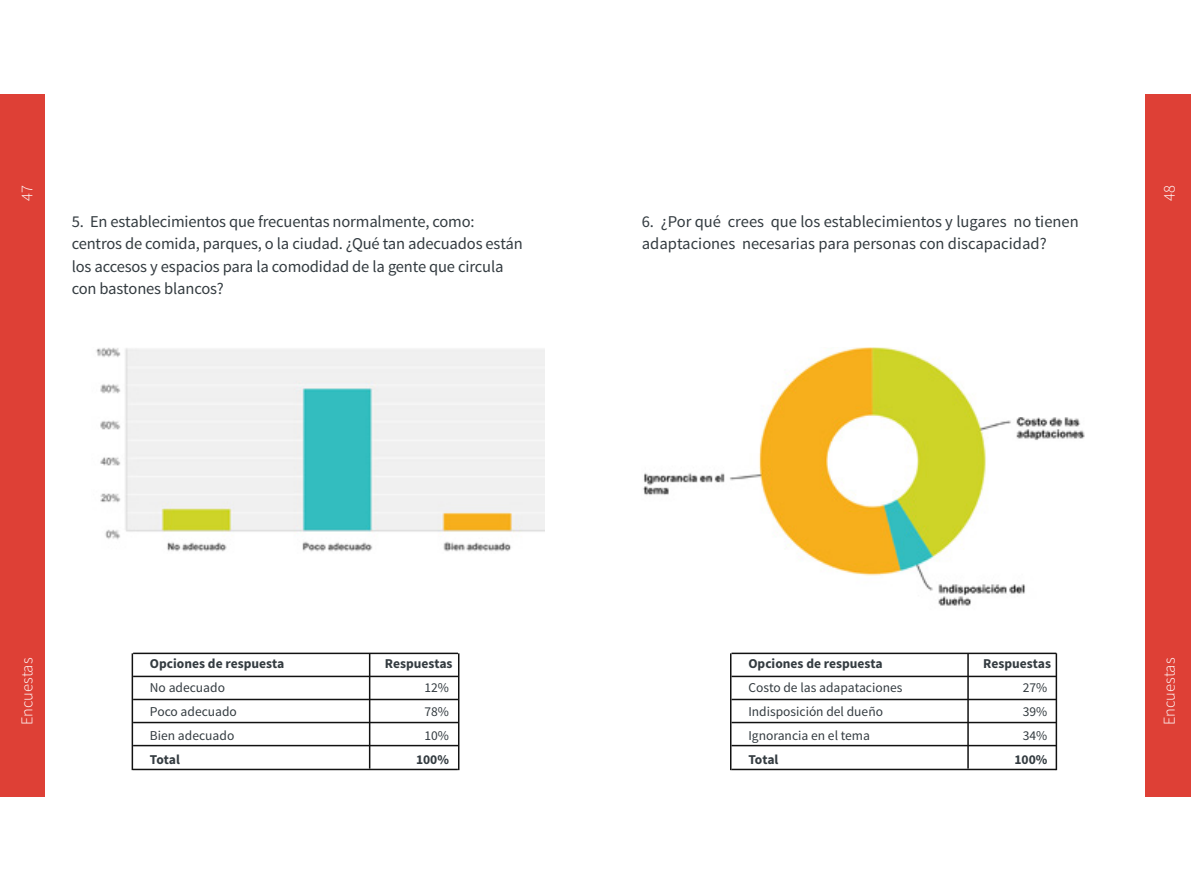
<style>
.page{position:relative;width:1191px;height:893px;background:#fff}
.page>*{position:absolute;margin:0;border:0;box-sizing:border-box;transform-origin:0 0}
.t1{font:16.5px/22.5px "Source Sans Pro";letter-spacing:-.01em;color:#333b40}
.t2{font:300 16.5px "Source Sans Pro";color:#fff}
.t3{font:13.5px/24px "Source Sans Pro";color:#333b40}
.t4{font:700 13.5px "Source Sans Pro";color:#333b40}
</style>
<div class="page">
<img style="left:96px;top:347px;width:448px;height:205px">
<img style="left:643px;top:347px;width:442px;height:259px">
<hr style="left:133px;top:699px;width:325px;height:1px;background:#121212">
<hr style="left:731px;top:699px;width:325px;height:1px;background:#121212">
<hr style="left:133px;top:676px;width:325px;height:1px;background:#121212">
<hr style="left:731px;top:676px;width:325px;height:1px;background:#121212">
<hr style="left:133px;top:653px;width:325px;height:1px;background:#121212">
<hr style="left:731px;top:653px;width:325px;height:1px;background:#121212">
<hr style="left:133px;top:722px;width:325px;height:1px;background:#121212">
<hr style="left:731px;top:722px;width:325px;height:1px;background:#121212">
<hr style="left:133px;top:745px;width:325px;height:1px;background:#121212">
<hr style="left:731px;top:745px;width:325px;height:1px;background:#121212">
<hr style="left:133px;top:769px;width:325px;height:1px;background:#121212">
<hr style="left:731px;top:769px;width:325px;height:1px;background:#121212">
<hr style="left:369px;top:653px;width:1px;height:116px;background:#121212">
<hr style="left:967px;top:653px;width:1px;height:116px;background:#121212">
<hr style="left:458px;top:653px;width:1px;height:117px;background:#121212">
<hr style="left:1055px;top:653px;width:2px;height:117px;background:#121212">
<hr style="left:132px;top:653px;width:1px;height:117px;background:#121212">
<hr style="left:730px;top:653px;width:1px;height:117px;background:#121212">
<div style="left:1145px;top:95px;width:46px;height:702px;background:#de4036"></div>
<div style="left:0;top:95px;width:45px;height:702px;background:#de4036"></div>
<p class="t2" style="left:17px;top:201px;width:17px;rotate:-90deg">47</p>
<p class="t2" style="left:1157px;top:201px;width:17px;rotate:-90deg">4848</p>
<p class="t1" style="left:72px;top:210px;width:452px">5. En establecimientos que frecuentas normalmente, como: centros de comida, parques, o la ciudad. ¿Qué tan adecuados están los accesos y espacios para la comodidad de la gente que circula con bastones blancos?</p>
<p class="t1" style="left:642px;top:210px;width:438px">6. ¿Por qué crees que los establecimientos y lugares no tienen adaptaciones necesarias para personas con discapacidad?</p>
<p class="t2" style="left:1156px;top:725px;width:85px;rotate:-90deg">Section Title</p>
<p class="t4" style="left:150px;top:654px;width:136px">Opciones de respuesta</p>
<p class="t4" style="left:385px;top:654px;width:69px">Respuestas</p>
<p class="t4" style="left:748px;top:654px;width:136px">Opciones de respuesta</p>
<p class="t4" style="left:983px;top:654px;width:69px">Respuestas</p>
<p class="t3" style="left:150px;top:675px;width:88px">No adecuado<br>Poco adecuado<br>Bien adecuado</p>
<p class="t4" style="left:150px;top:750px;width:32px">Total</p>
<p class="t2" style="left:17px;top:725px;width:69px;rotate:-90deg">Encuestas</p>
<p class="t2" style="left:1159px;top:725px;width:69px;rotate:-90deg">Encuestas</p>
<p class="t3" style="left:748px;top:675px;width:156px">Costo de las adapataciones<br>Indisposición del dueño<br>Ignorancia en el tema</p>
<p class="t4" style="left:748px;top:750px;width:32px">Total</p>
<p class="t3" style="left:424px;top:675px;width:26px;text-align:justify">12% 78% 10%</p>
<p class="t4" style="left:416px;top:750px;width:34px">100%</p>
<p class="t3" style="left:1022px;top:675px;width:26px;text-align:justify">27% 39% 34%</p>
<p class="t4" style="left:1014px;top:750px;width:34px">100%</p>
</div>
